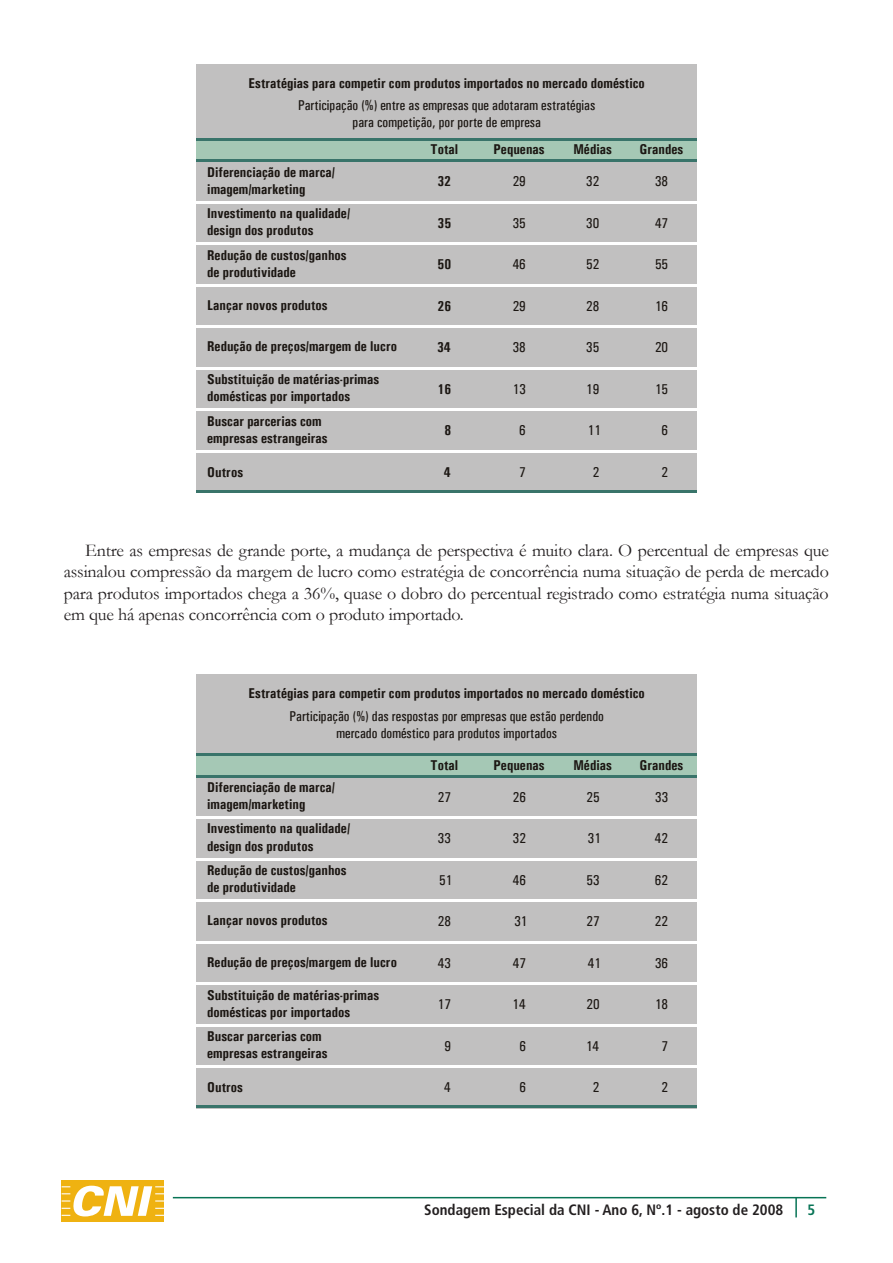
<style>
.page{position:relative;width:893px;height:1263px;background:#fff}
.page>*{position:absolute;margin:0;border:0;box-sizing:border-box;transform-origin:0 0}
.t1{font:18px/21.6px "Garamond";letter-spacing:-.01em;color:#231f20;text-align:justify}
.t2{font:700 condensed 15px "Frutiger";color:#231f20}
.t3{font:700 condensed 15px "Frutiger";color:#087456}
.t4{font:700 14.25px/17.2px "Univers Condensed";color:#1c1713}
.t5{font:14.25px/17px "Univers Condensed";color:#1c1713;text-align:center}
</style>
<div class="page">
<div style="left:62px;top:1180px;width:102px;height:42px;background:#efb211"></div>
<svg style="left:62px;top:1186px;width:102px;height:30px"></svg>
<hr style="left:173px;top:1197px;width:653px;height:1px;background:#087456">
<hr style="left:795px;top:1197px;width:2px;height:20px;background:#087456">
<div style="left:196px;top:161px;width:500px;height:41px;background:#c1c0c0"></div>
<div style="left:196px;top:202px;width:500px;height:42px;background:#c1c0c0"></div>
<div style="left:196px;top:244px;width:500px;height:41px;background:#c1c0c0"></div>
<div style="left:196px;top:285px;width:500px;height:42px;background:#c1c0c0"></div>
<div style="left:196px;top:327px;width:500px;height:41px;background:#c1c0c0"></div>
<div style="left:196px;top:368px;width:500px;height:42px;background:#c1c0c0"></div>
<div style="left:196px;top:410px;width:500px;height:41px;background:#c1c0c0"></div>
<div style="left:196px;top:451px;width:500px;height:42px;background:#c1c0c0"></div>
<div style="left:196px;top:64px;width:501px;height:75px;background:#c1c0c0"></div>
<div style="left:196px;top:139px;width:501px;height:21px;background:#a5c8b5"></div>
<hr style="left:197px;top:201px;width:500px;height:3px;background:#fff">
<hr style="left:197px;top:243px;width:500px;height:2px;background:#fff">
<hr style="left:197px;top:284px;width:500px;height:3px;background:#fff">
<hr style="left:197px;top:326px;width:500px;height:2px;background:#fff">
<hr style="left:197px;top:367px;width:500px;height:2px;background:#fff">
<hr style="left:197px;top:409px;width:500px;height:2px;background:#fff">
<hr style="left:197px;top:450px;width:500px;height:2px;background:#fff">
<hr style="left:197px;top:160px;width:500px;height:2px;background:#39746a">
<hr style="left:197px;top:138px;width:500px;height:2px;background:#39746a">
<hr style="left:196px;top:490px;width:501px;height:3px;background:#39746a">
<div style="left:196px;top:776px;width:500px;height:42px;background:#c1c0c0"></div>
<div style="left:196px;top:818px;width:500px;height:41px;background:#c1c0c0"></div>
<div style="left:196px;top:859px;width:500px;height:42px;background:#c1c0c0"></div>
<div style="left:196px;top:901px;width:500px;height:41px;background:#c1c0c0"></div>
<div style="left:196px;top:942px;width:500px;height:42px;background:#c1c0c0"></div>
<div style="left:196px;top:984px;width:500px;height:41px;background:#c1c0c0"></div>
<div style="left:196px;top:1025px;width:500px;height:42px;background:#c1c0c0"></div>
<div style="left:196px;top:1067px;width:500px;height:41px;background:#c1c0c0"></div>
<div style="left:196px;top:674px;width:501px;height:81px;background:#c1c0c0"></div>
<div style="left:196px;top:755px;width:501px;height:20px;background:#a5c8b5"></div>
<hr style="left:196px;top:1105px;width:501px;height:3px;background:#39746a">
<hr style="left:197px;top:817px;width:500px;height:2px;background:#fff">
<hr style="left:197px;top:858px;width:500px;height:2px;background:#fff">
<hr style="left:197px;top:899px;width:500px;height:3px;background:#fff">
<hr style="left:197px;top:941px;width:500px;height:2px;background:#fff">
<hr style="left:197px;top:982px;width:500px;height:3px;background:#fff">
<hr style="left:197px;top:1024px;width:500px;height:2px;background:#fff">
<hr style="left:197px;top:1065px;width:500px;height:3px;background:#fff">
<hr style="left:197px;top:775px;width:500px;height:2px;background:#39746a">
<hr style="left:197px;top:754px;width:500px;height:2px;background:#39746a">
<p class="t4" style="left:249px;top:74px;width:398px">Estratégias para competir com produtos importados no mercado doméstico</p>
<p class="t5" style="left:298px;top:97px;width:299px">Participação (%) entre as empresas que adotaram estratégias para competição, por porte de empresa</p>
<p class="t4" style="left:207px;top:163px;width:129px">Diferenciação de marca/ imagem/marketing</p>
<p class="t4" style="left:207px;top:204px;width:144px">Investimento na qualidade/ design dos produtos</p>
<p class="t4" style="left:207px;top:246px;width:141px">Redução de custos/ganhos de produtividade</p>
<p class="t4" style="left:207px;top:296px;width:122px">Lançar novos produtos</p>
<p class="t4" style="left:207px;top:337px;width:191px">Redução de preços/margem de lucro</p>
<p class="t4" style="left:207px;top:370px;width:173px">Substituição de matérias-primas domésticas por importados</p>
<p class="t4" style="left:207px;top:412px;width:122px">Buscar parcerias com empresas estrangeiras</p>
<p class="t4" style="left:207px;top:463px;width:37px">Outros</p>
<p class="t4" style="left:431px;top:141px;width:29px">Total</p>
<p class="t4" style="left:494px;top:141px;width:53px">Pequenas</p>
<p class="t4" style="left:573px;top:141px;width:40px">Médias</p>
<p class="t4" style="left:640px;top:141px;width:45px">Grandes</p>
<p class="t5" style="left:655px;top:173px;width:15px">38</p>
<p class="t5" style="left:655px;top:215px;width:15px">47</p>
<p class="t5" style="left:655px;top:256px;width:15px">55</p>
<p class="t5" style="left:655px;top:298px;width:15px">16</p>
<p class="t5" style="left:655px;top:339px;width:15px">20</p>
<p class="t5" style="left:655px;top:380px;width:15px">15</p>
<p class="t5" style="left:662px;top:422px;width:8px">6</p>
<p class="t5" style="left:661px;top:464px;width:8px">2</p>
<p class="t5" style="left:586px;top:173px;width:15px">32</p>
<p class="t5" style="left:586px;top:215px;width:15px">30</p>
<p class="t5" style="left:586px;top:256px;width:15px">52</p>
<p class="t5" style="left:586px;top:298px;width:15px">28</p>
<p class="t5" style="left:586px;top:339px;width:15px">35</p>
<p class="t5" style="left:586px;top:381px;width:15px">19</p>
<p class="t5" style="left:588px;top:422px;width:15px">11</p>
<p class="t5" style="left:593px;top:464px;width:8px">2</p>
<p class="t5" style="left:513px;top:173px;width:15px">29</p>
<p class="t5" style="left:513px;top:215px;width:15px">35</p>
<p class="t5" style="left:513px;top:256px;width:15px">46</p>
<p class="t5" style="left:513px;top:298px;width:15px">29</p>
<p class="t5" style="left:513px;top:339px;width:15px">38</p>
<p class="t5" style="left:513px;top:381px;width:15px">13</p>
<p class="t5" style="left:519px;top:422px;width:8px">6</p>
<p class="t5" style="left:519px;top:464px;width:8px">7</p>
<p class="t4" style="left:437px;top:173px;width:15px">32</p>
<p class="t4" style="left:437px;top:214px;width:15px">35</p>
<p class="t4" style="left:437px;top:256px;width:15px">50</p>
<p class="t4" style="left:437px;top:297px;width:15px">26</p>
<p class="t4" style="left:437px;top:339px;width:15px">34</p>
<p class="t4" style="left:437px;top:380px;width:15px">16</p>
<p class="t4" style="left:444px;top:422px;width:8px">8</p>
<p class="t4" style="left:444px;top:463px;width:8px">4</p>
<p class="t1" style="left:64px;top:539px;width:767px;text-indent:21px">Entre as empresas de grande porte, a mudança de perspectiva é muito clara. O percentual de empresas que assinalou compressão da margem de lucro como estratégia de concorrência numa situação de perda de mercado para produtos importados chega a 36%, quase o dobro do percentual registrado como estratégia numa situação em que há apenas concorrência com o produto importado.</p>
<p class="t4" style="left:249px;top:684px;width:398px">Estratégias para competir com produtos importados no mercado doméstico</p>
<p class="t5" style="left:290px;top:707px;width:316px">Participação (%) das respostas por empresas que estão perdendo mercado doméstico para produtos importados</p>
<p class="t4" style="left:207px;top:778px;width:129px">Diferenciação de marca/ imagem/marketing</p>
<p class="t4" style="left:207px;top:820px;width:144px">Investimento na qualidade/ design dos produtos</p>
<p class="t4" style="left:207px;top:861px;width:141px">Redução de custos/ganhos de produtividade</p>
<p class="t4" style="left:207px;top:911px;width:122px">Lançar novos produtos</p>
<p class="t4" style="left:207px;top:953px;width:191px">Redução de preços/margem de lucro</p>
<p class="t4" style="left:207px;top:986px;width:173px">Substituição de matérias-primas domésticas por importados</p>
<p class="t4" style="left:207px;top:1027px;width:122px">Buscar parcerias com empresas estrangeiras</p>
<p class="t4" style="left:207px;top:1079px;width:37px">Outros</p>
<p class="t4" style="left:431px;top:756px;width:29px">Total</p>
<p class="t4" style="left:494px;top:756px;width:53px">Pequenas</p>
<p class="t4" style="left:573px;top:756px;width:40px">Médias</p>
<p class="t4" style="left:640px;top:756px;width:45px">Grandes</p>
<p class="t5" style="left:438px;top:789px;width:15px">27</p>
<p class="t5" style="left:438px;top:830px;width:15px">33</p>
<p class="t5" style="left:439px;top:871px;width:15px">51</p>
<p class="t5" style="left:438px;top:913px;width:15px">28</p>
<p class="t5" style="left:438px;top:954px;width:15px">43</p>
<p class="t5" style="left:438px;top:996px;width:15px">17</p>
<p class="t5" style="left:444px;top:1037px;width:8px">9</p>
<p class="t5" style="left:444px;top:1079px;width:8px">4</p>
<p class="t5" style="left:513px;top:788px;width:15px">26</p>
<p class="t5" style="left:513px;top:830px;width:15px">32</p>
<p class="t5" style="left:513px;top:871px;width:15px">46</p>
<p class="t5" style="left:514px;top:913px;width:15px">31</p>
<p class="t5" style="left:513px;top:954px;width:15px">47</p>
<p class="t5" style="left:512px;top:996px;width:15px">14</p>
<p class="t5" style="left:519px;top:1037px;width:8px">6</p>
<p class="t5" style="left:519px;top:1079px;width:8px">6</p>
<p class="t5" style="left:586px;top:788px;width:15px">25</p>
<p class="t5" style="left:588px;top:830px;width:15px">31</p>
<p class="t5" style="left:586px;top:871px;width:15px">53</p>
<p class="t5" style="left:586px;top:913px;width:15px">27</p>
<p class="t5" style="left:588px;top:954px;width:15px">41</p>
<p class="t5" style="left:586px;top:996px;width:15px">20</p>
<p class="t5" style="left:586px;top:1037px;width:15px">14</p>
<p class="t5" style="left:593px;top:1079px;width:8px">2</p>
<p class="t5" style="left:655px;top:788px;width:15px">33</p>
<p class="t5" style="left:655px;top:830px;width:15px">42</p>
<p class="t5" style="left:655px;top:871px;width:15px">62</p>
<p class="t5" style="left:655px;top:913px;width:15px">22</p>
<p class="t5" style="left:655px;top:954px;width:15px">36</p>
<p class="t5" style="left:655px;top:996px;width:15px">18</p>
<p class="t5" style="left:662px;top:1037px;width:8px">7</p>
<p class="t5" style="left:661px;top:1079px;width:8px">2</p>
<p class="t2" style="left:424px;top:1201px;width:360px">Sondagem Especial da CNI - Ano 6, Nº.1 - agosto de 2008</p>
<p class="t3" style="left:807px;top:1201px;width:9px">5</p>
</div>
